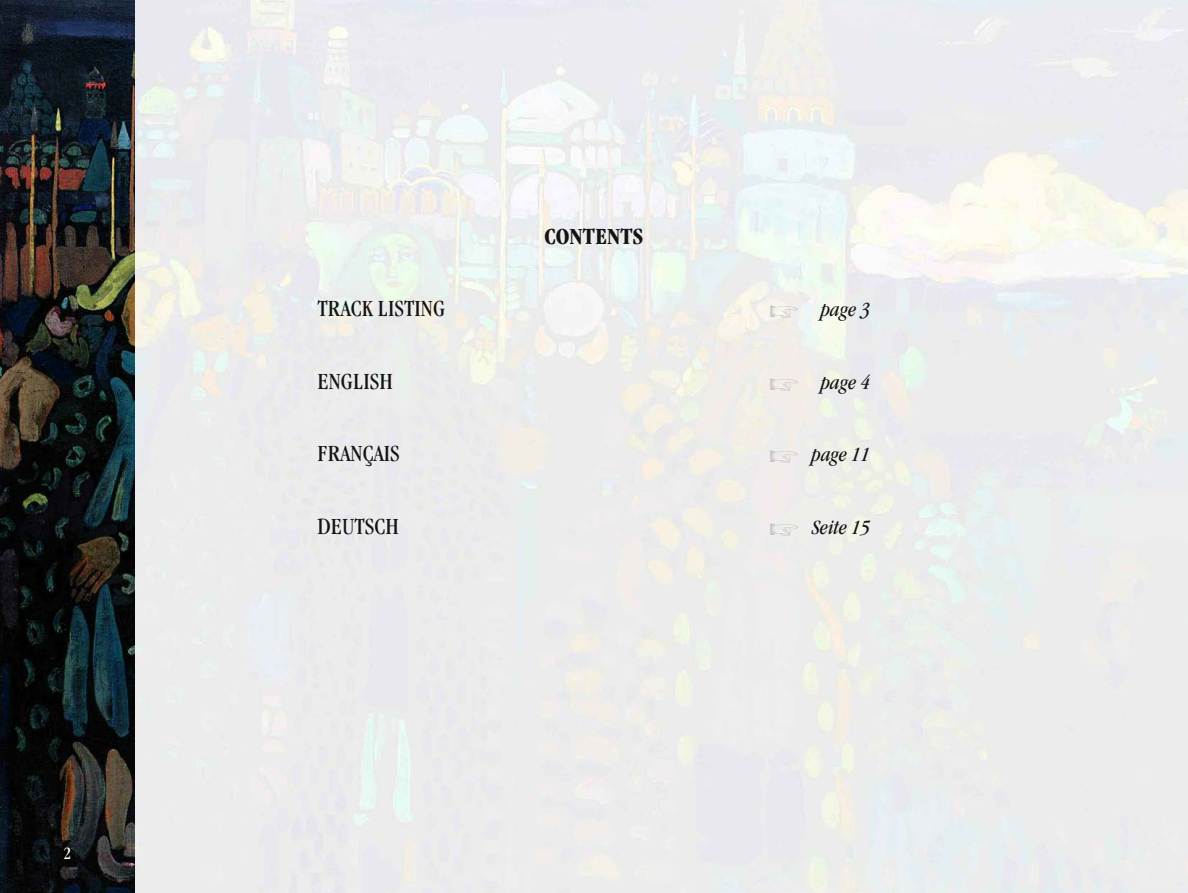
<style>
.page{position:relative;width:1188px;height:893px;background:#fff}
.page>*{position:absolute;margin:0;border:0;box-sizing:border-box;transform-origin:0 0}
.t1{font:condensed 24px "Garamond IT Cby BT";color:#141313}
.t2{font:700 condensed 24px "Garamond IT Cby BT";color:#141313}
.t3{font:italic condensed 21px "Garamond IT Cby BT";color:#141313}
.t4{font:condensed 18px "Garamond IT Cby BT";color:#fff}
</style>
<div class="page">
<img style="left:0;top:0;width:135px;height:893px">
<svg style="left:770px;top:306px;width:28px;height:12px"></svg>
<svg style="left:770px;top:378px;width:28px;height:13px"></svg>
<svg style="left:770px;top:451px;width:28px;height:12px"></svg>
<svg style="left:770px;top:523px;width:28px;height:13px"></svg>
<p class="t4" style="left:63px;top:846px;width:9px">2</p>
<p class="t2" style="left:544px;top:227px;width:101px">CONTENTS</p>
<p class="t1" style="left:318px;top:299px;width:129px">TRACK LISTING</p>
<p class="t3" style="left:821px;top:301px;width:51px">page 3</p>
<p class="t1" style="left:318px;top:372px;width:77px">ENGLISH</p>
<p class="t3" style="left:821px;top:374px;width:51px">page 4</p>
<p class="t1" style="left:318px;top:444px;width:84px">FRANÇAIS</p>
<p class="t3" style="left:812px;top:446px;width:60px">page 11</p>
<p class="t1" style="left:318px;top:517px;width:83px">DEUTSCH</p>
<p class="t3" style="left:812px;top:519px;width:60px">Seite 15</p>
</div>
